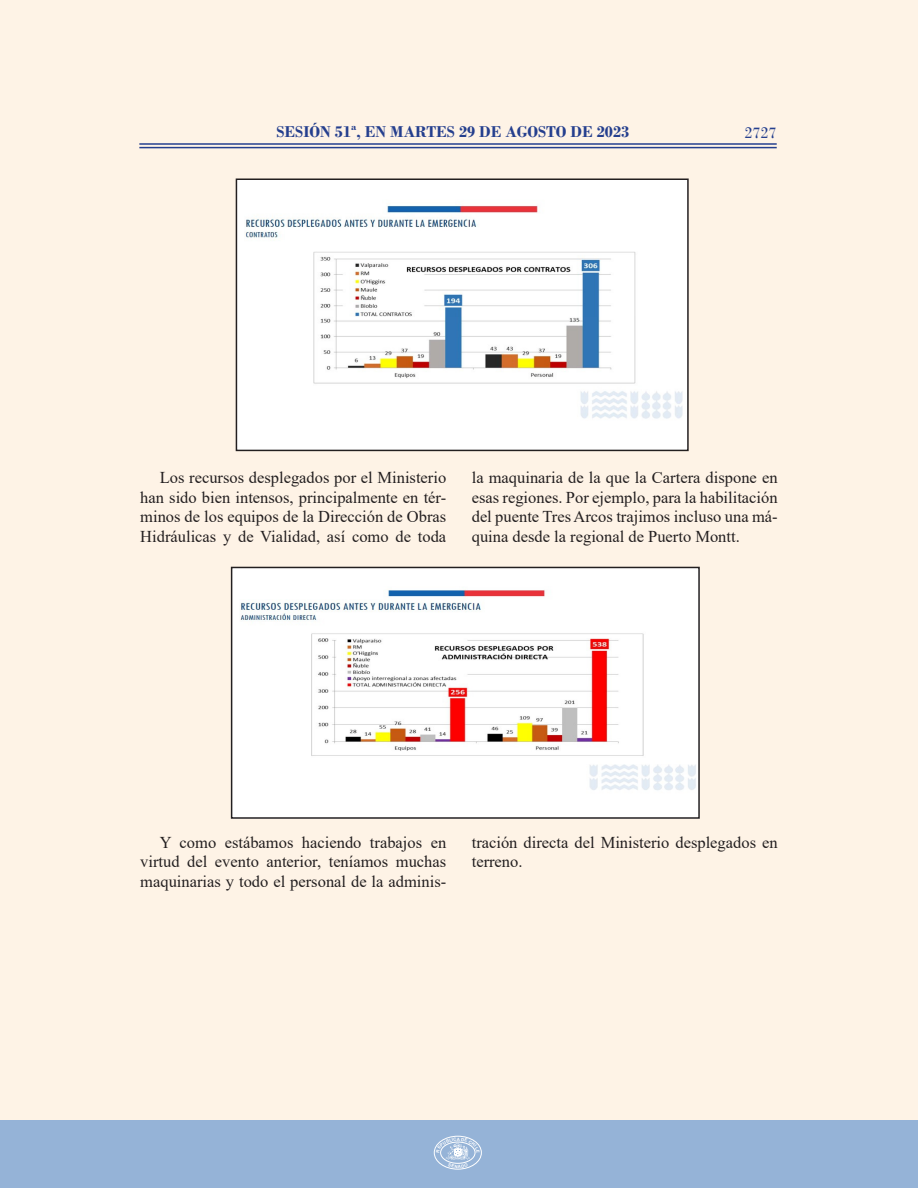
<style>
.page{position:relative;width:918px;height:1188px;background:#fff}
.page>*{position:absolute;margin:0;border:0;box-sizing:border-box;transform-origin:0 0}
.Párrafo_Texto_Sesión{font:16.5px/19.5px "Times New Roman";color:#231f20;text-align:justify}
.t1{font:700 16.5px "Bodoni";color:#253f8e}
.t2{font:16.5px "Bodoni";color:#253f8e}
.t3{font:700 4.5px "Arial";color:#fff}
</style>
<div class="page">
<hr style="left:139px;top:147px;width:638px;height:1px;background:#253f8e">
<hr style="left:139px;top:143px;width:638px;height:2px;background:#253f8e">
<div style="left:0;top:1120px;width:918px;height:68px;background:#95b3d7"></div>
<div style="left:434px;top:1136px;width:48px;height:33px;border:1px solid #fff;border-radius:50%"></div>
<img style="left:244px;top:200px;width:439px;height:220px">
<div style="left:236px;top:178px;width:453px;height:273px;border:2px solid #231f20"></div>
<img style="left:239px;top:587px;width:458px;height:206px">
<div style="left:231px;top:567px;width:469px;height:252px;border:2px solid #231f20"></div>
<svg style="left:436px;top:1137px;width:44px;height:31px"></svg>
<p class="t1" style="left:277px;top:122px;width:354px">SESIÓN 51ª, EN MARTES 29 DE AGOSTO DE 2023</p>
<p class="t2" style="left:744px;top:123px;width:34px">2727</p>
<p class="Párrafo_Texto_Sesión" style="left:140px;top:468px;width:307px;text-indent:20px">Los recursos desplegados por el Ministerio han sido bien intensos, principalmente en tér&shy;minos de los equipos de la Dirección de Obras Hidráulicas y de Vialidad, así como de toda</p>
<p class="Párrafo_Texto_Sesión" style="left:472px;top:468px;width:307px">la maquinaria de la que la Cartera dispone en esas regiones. Por ejemplo, para la habilitación del puente Tres Arcos trajimos incluso una má&shy;quina desde la regional de Puerto Montt.</p>
<p class="Párrafo_Texto_Sesión" style="left:140px;top:832px;width:307px;text-indent:20px">Y como estábamos haciendo trabajos en virtud del evento anterior, teníamos muchas maquinarias y todo el personal de la adminis-</p>
<p class="Párrafo_Texto_Sesión" style="left:472px;top:832px;width:307px">tración directa del Ministerio desplegados en terreno.</p>
<p class="t3" style="left:457px;top:1136px;width:5px">A</p>
</div>
